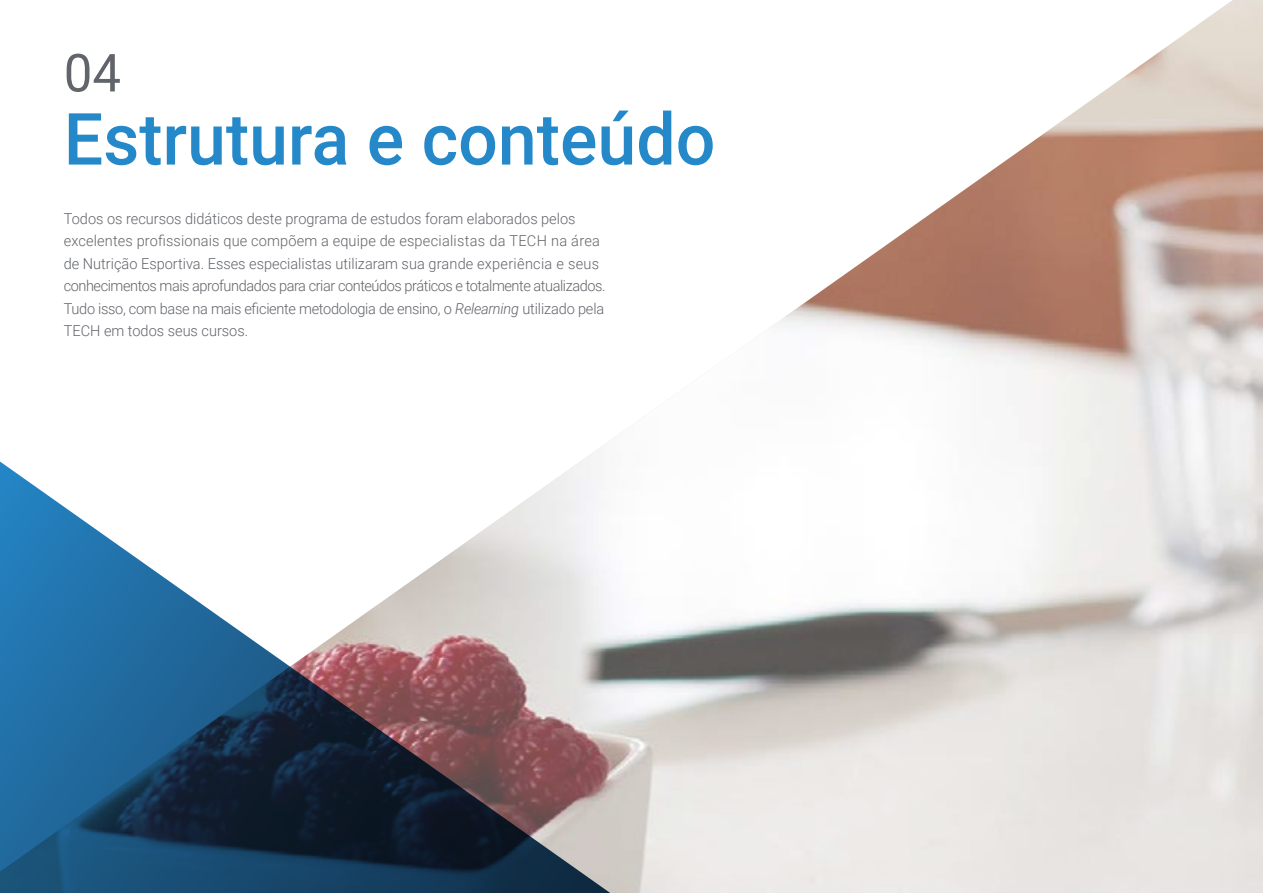
<style>
.page{position:relative;width:1263px;height:893px;background:#fff}
.page>*{position:absolute;margin:0;border:0;box-sizing:border-box;transform-origin:0 0}
.t1{font:500 72px "Roboto";color:#2488c9}
.t2{font:52.5px "Roboto";color:#61646a}
.t3{font:300 15px/22.5px "Roboto";color:#61646a}
.s1{font-style:italic}
</style>
<div class="page">
<img style="left:603px;top:0;width:660px;height:893px">
<svg style="left:0;top:446px;width:640px;height:447px"></svg>
<h2 class="t2" style="left:64px;top:36px;width:59px">04</h2>
<h1 class="t1" style="left:64px;top:89px;width:653px">Estrutura e conteúdo</h1>
<p class="t3" style="left:64px;top:207px;width:543px">Todos os recursos didáticos deste programa de estudos foram elaborados pelos excelentes profissionais que compõem a equipe de especialistas da TECH na área de Nutrição Esportiva. Esses especialistas utilizaram sua grande experiência e seus conhecimentos mais aprofundados para criar conteúdos práticos e totalmente atualizados.<br>Tudo isso, com base na mais eficiente metodologia de ensino, o <span class="s1">Relearning</span> utilizado pela TECH em todos seus cursos.</p>
</div>
